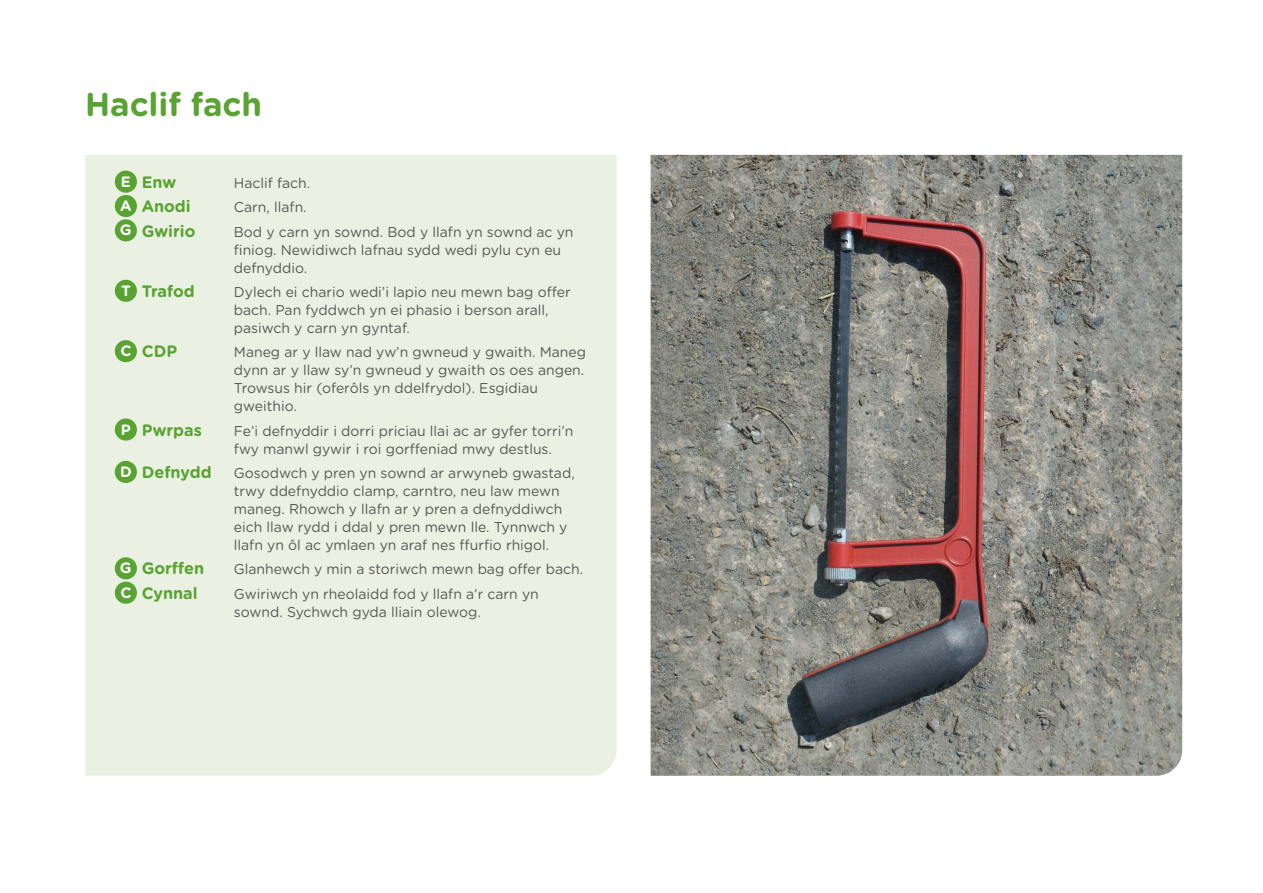
<style>
.page{position:relative;width:1263px;height:893px;background:#fff}
.page>*{position:absolute;margin:0;border:0;box-sizing:border-box;transform-origin:0 0}
.t1{font:700 33px "Gotham Rounded";color:#58a332}
.Subtiles{font:700 16.5px "Gotham Rounded";color:#58a332}
.t2{font:700 15px "Gotham Rounded";color:#fff}
.Subtiles-2{font:14.25px/18px "Gotham Rounded";color:#575756}
</style>
<div class="page">
<div style="left:85px;top:155px;width:532px;height:621px;background:#ebf1e2"></div>
<img style="left:651px;top:155px;width:531px;height:621px">
<div style="left:115px;top:171px;width:22px;height:22px;background:#58a332;border-radius:50%"></div>
<div style="left:115px;top:195px;width:22px;height:22px;background:#58a332;border-radius:50%"></div>
<div style="left:115px;top:219px;width:22px;height:22px;background:#58a332;border-radius:50%"></div>
<div style="left:115px;top:280px;width:22px;height:22px;background:#58a332;border-radius:50%"></div>
<div style="left:115px;top:340px;width:22px;height:22px;background:#58a332;border-radius:50%"></div>
<div style="left:115px;top:418px;width:22px;height:23px;background:#58a332;border-radius:50%"></div>
<div style="left:115px;top:461px;width:22px;height:22px;background:#58a332;border-radius:50%"></div>
<div style="left:115px;top:557px;width:22px;height:22px;background:#58a332;border-radius:50%"></div>
<div style="left:115px;top:582px;width:22px;height:22px;background:#58a332;border-radius:50%"></div>
<p class="t1" style="left:85px;top:80px;width:178px">Haclif fach</p>
<p class="t2" style="left:121px;top:170px;width:12px">E</p>
<p class="Subtiles" style="left:142px;top:170px;width:36px">Enw</p>
<p class="Subtiles-2" style="left:234px;top:173px;width:78px">Haclif fach.</p>
<p class="t2" style="left:120px;top:195px;width:13px">A</p>
<p class="Subtiles" style="left:142px;top:194px;width:50px">Anodi</p>
<p class="Subtiles-2" style="left:234px;top:197px;width:74px">Carn, llafn.</p>
<p class="t2" style="left:120px;top:219px;width:13px">G</p>
<p class="Subtiles" style="left:142px;top:219px;width:55px">Gwirio</p>
<p class="Subtiles-2" style="left:234px;top:222px;width:341px">Bod y carn yn sownd. Bod y llafn yn sownd ac yn finiog. Newidiwch lafnau sydd wedi pylu cyn eu defnyddio.</p>
<p class="t2" style="left:121px;top:279px;width:11px">T</p>
<p class="Subtiles" style="left:142px;top:279px;width:55px">Trafod</p>
<p class="Subtiles-2" style="left:234px;top:282px;width:338px">Dylech ei chario wedi’i lapio neu mewn bag offer bach. Pan fyddwch yn ei phasio i berson arall, pasiwch y carn yn gyntaf.</p>
<p class="t2" style="left:120px;top:340px;width:13px">C</p>
<p class="Subtiles" style="left:142px;top:339px;width:37px">CDP</p>
<p class="Subtiles-2" style="left:234px;top:343px;width:354px">Maneg ar y llaw nad yw’n gwneud y gwaith. Maneg dynn ar y llaw sy’n gwneud y gwaith os oes angen.<br>Trowsus hir (oferôls yn ddelfrydol). Esgidiau gweithio.</p>
<p class="t2" style="left:121px;top:418px;width:12px">P</p>
<p class="Subtiles" style="left:142px;top:418px;width:62px">Pwrpas</p>
<p class="Subtiles-2" style="left:234px;top:421px;width:341px">Fe’i defnyddir i dorri priciau llai ac ar gyfer torri’n fwy manwl gywir i roi gorffeniad mwy destlus.</p>
<p class="t2" style="left:120px;top:461px;width:13px">D</p>
<p class="Subtiles" style="left:142px;top:460px;width:71px">Defnydd</p>
<p class="Subtiles-2" style="left:234px;top:463px;width:342px">Gosodwch y pren yn sownd ar arwyneb gwastad, trwy ddefnyddio clamp, carntro, neu law mewn maneg. Rhowch y llafn ar y pren a defnyddiwch eich llaw rydd i ddal y pren mewn lle. Tynnwch y llafn yn ôl ac ymlaen yn araf nes ffurfio rhigol.</p>
<p class="t2" style="left:120px;top:557px;width:13px">G</p>
<p class="Subtiles" style="left:142px;top:556px;width:64px">Gorffen</p>
<p class="Subtiles-2" style="left:234px;top:560px;width:351px">Glanhewch y min a storiwch mewn bag offer bach.</p>
<p class="t2" style="left:120px;top:581px;width:13px">C</p>
<p class="Subtiles" style="left:142px;top:581px;width:57px">Cynnal</p>
<p class="Subtiles-2" style="left:234px;top:584px;width:306px">Gwiriwch yn rheolaidd fod y llafn a’r carn yn sownd. Sychwch gyda lliain olewog.</p>
</div>
